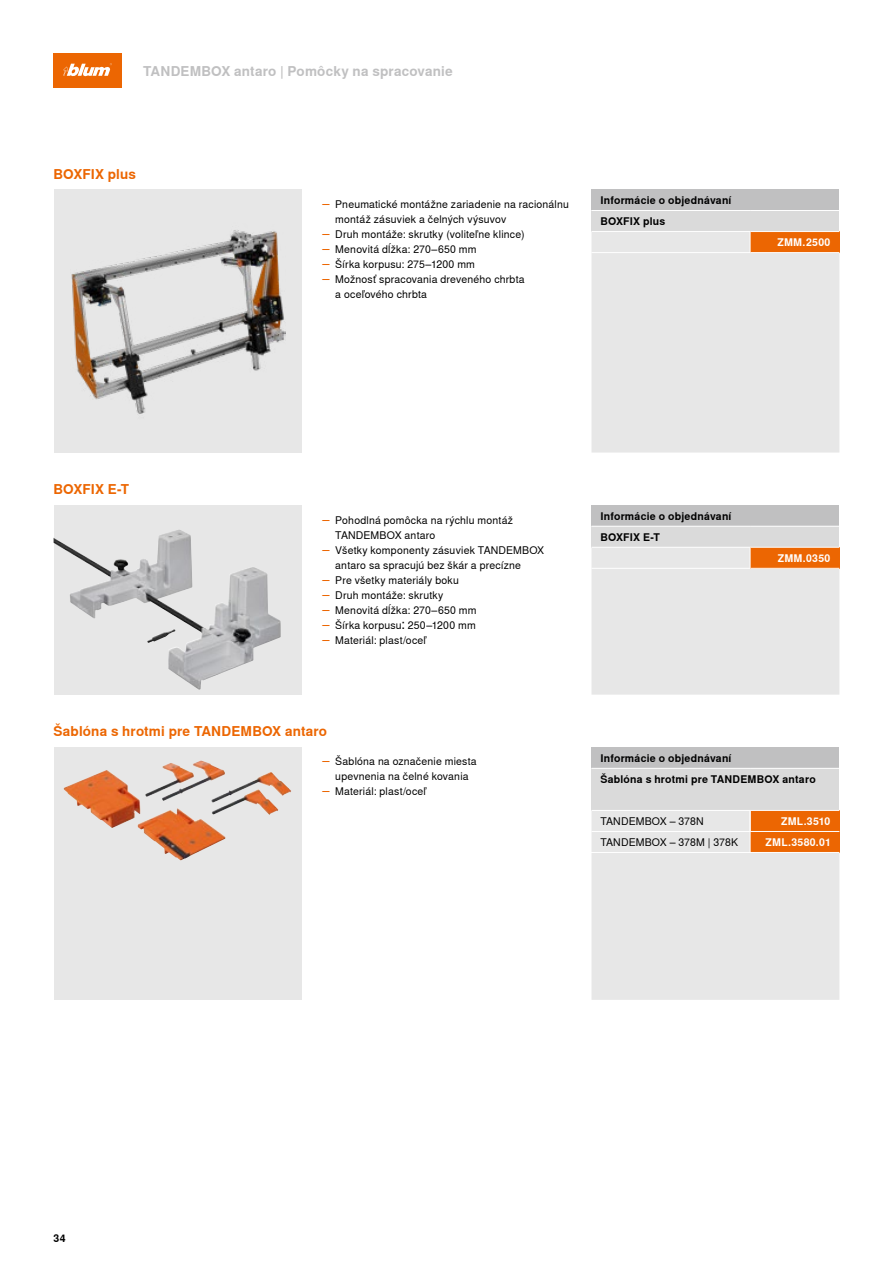
<style>
.page{position:relative;width:893px;height:1263px;background:#fff}
.page>*{position:absolute;margin:0;border:0;box-sizing:border-box;transform-origin:0 0}
._09_Tech_Subhead_Orange_Bold{font:700 13.5px "Nimbus Sans Global";letter-spacing:.01em;color:#ec6602}
._09_Tech_Head_Black_Bold_Left{font:700 13.5px "Nimbus Sans Global";letter-spacing:.015em;color:#c0c0c1}
._07_Table_Head_Black_Bold_Left{font:10.5px/15px "Nimbus Sans Global";letter-spacing:.02em;color:#000}
._07_Table_Head_Black_Bold_Left-2{font:700 10.5px "Nimbus Sans Global";letter-spacing:.02em;color:#000}
._07_Table_Art-Nr_White_Bold_Right{font:700 10.5px "Nimbus Sans Global";letter-spacing:.025em;color:#fff}
._07_Table_Copy_Black_Regular_Left{font:10.5px "Nimbus Sans Global";letter-spacing:.01em;color:#000}
._07_Tabelle_Ziffern_Weiss_zentriert{font:700 10.5px "Nimbus Sans Global";letter-spacing:.025em;color:#fff}
.s1{font-size:12.75px;color:#ec6602}
.s2{font-size:13.5px}
</style>
<div class="page">
<div style="left:54px;top:189px;width:247px;height:263px;background:#e7e7e7"></div>
<img style="left:71px;top:230px;width:214px;height:184px">
<div style="left:54px;top:505px;width:247px;height:190px;background:#e7e7e7"></div>
<img style="left:54px;top:530px;width:227px;height:160px">
<div style="left:54px;top:747px;width:247px;height:253px;background:#e7e7e7"></div>
<img style="left:64px;top:760px;width:206px;height:68px">
<div style="left:54px;top:54px;width:68px;height:34px;background:#ec6602"></div>
<svg style="left:63px;top:63px;width:49px;height:13px"></svg>
<div style="left:591px;top:189px;width:248px;height:21px;background:#c0c0c1"></div>
<div style="left:591px;top:210px;width:248px;height:22px;background:#dadada"></div>
<div style="left:591px;top:232px;width:248px;height:221px;background:#e7e7e7"></div>
<div style="left:750px;top:232px;width:89px;height:21px;background:#ec6602"></div>
<hr style="left:591px;top:210px;width:159px;height:1px;background:#fff">
<hr style="left:750px;top:210px;width:89px;height:1px;background:#fff">
<hr style="left:591px;top:231px;width:159px;height:1px;background:#fff">
<svg style="left:750px;top:232px;width:1px;height:20px"></svg>
<hr style="left:750px;top:231px;width:89px;height:1px;background:#fff">
<hr style="left:591px;top:252px;width:159px;height:1px;background:#fff">
<hr style="left:750px;top:252px;width:89px;height:1px;background:#fff">
<div style="left:591px;top:505px;width:248px;height:21px;background:#c0c0c1"></div>
<div style="left:591px;top:526px;width:248px;height:21px;background:#dadada"></div>
<hr style="left:591px;top:526px;width:159px;height:1px;background:#fff">
<hr style="left:750px;top:526px;width:89px;height:1px;background:#fff">
<div style="left:591px;top:547px;width:248px;height:148px;background:#e7e7e7"></div>
<hr style="left:750px;top:547px;width:89px;height:1px;background:#fff">
<hr style="left:591px;top:568px;width:159px;height:1px;background:#fff">
<hr style="left:750px;top:568px;width:89px;height:1px;background:#fff">
<div style="left:591px;top:747px;width:248px;height:21px;background:#c0c0c1"></div>
<div style="left:591px;top:768px;width:248px;height:42px;background:#dadada"></div>
<div style="left:591px;top:811px;width:248px;height:189px;background:#e7e7e7"></div>
<div style="left:750px;top:810px;width:89px;height:21px;background:#ec6602"></div>
<hr style="left:591px;top:768px;width:159px;height:1px;background:#fff">
<hr style="left:750px;top:768px;width:89px;height:1px;background:#fff">
<hr style="left:750px;top:810px;width:89px;height:1px;background:#fff">
<hr style="left:591px;top:831px;width:159px;height:1px;background:#fff">
<hr style="left:750px;top:831px;width:89px;height:1px;background:#fff">
<div style="left:750px;top:832px;width:89px;height:20px;background:#ec6602"></div>
<hr style="left:750px;top:810px;width:1px;height:42px;background:#fff">
<hr style="left:591px;top:852px;width:248px;height:1px;background:#fff">
<p class="_09_Tech_Head_Black_Bold_Left" style="left:143px;top:63px;width:311px">TANDEMBOX antaro | Pomôcky na spracovanie</p>
<p class="_09_Tech_Subhead_Orange_Bold" style="left:54px;top:166px;width:84px">BOXFIX plus</p>
<p class="_07_Table_Head_Black_Bold_Left" style="left:335px;top:196px;width:235px;text-indent:-13px"><span class="s1">–</span> Pneumatické montážne zariadenie na racionálnu montáž zásuviek a čelných výsuvov</p>
<p class="_07_Table_Head_Black_Bold_Left" style="left:323px;top:226px;width:203px"><span class="s1">–</span> Druh montáže: skrutky (voliteľne klince)</p>
<p class="_07_Table_Head_Black_Bold_Left" style="left:323px;top:241px;width:155px"><span class="s1">–</span> Menovitá dĺžka: 270–650 mm</p>
<p class="_07_Table_Head_Black_Bold_Left" style="left:323px;top:256px;width:154px"><span class="s1">–</span> Šírka korpusu: 275–1200 mm</p>
<p class="_07_Table_Head_Black_Bold_Left" style="left:335px;top:271px;width:191px;text-indent:-13px"><span class="s1">–</span> Možnosť spracovania dreveného chrbta a oceľového chrbta</p>
<p class="_07_Table_Head_Black_Bold_Left-2" style="left:600px;top:194px;width:133px">Informácie o objednávaní</p>
<p class="_07_Table_Head_Black_Bold_Left-2" style="left:600px;top:215px;width:66px">BOXFIX plus</p>
<p class="_07_Table_Art-Nr_White_Bold_Right" style="left:777px;top:236px;width:55px">ZMM.2500</p>
<p class="_09_Tech_Subhead_Orange_Bold" style="left:54px;top:482px;width:77px">BOXFIX E-T</p>
<p class="_07_Table_Head_Black_Bold_Left" style="left:335px;top:513px;width:179px;text-indent:-13px"><span class="s1">–</span> Pohodlná pomôcka na rýchlu montáž<br>TANDEMBOX antaro</p>
<p class="_07_Table_Head_Black_Bold_Left" style="left:335px;top:543px;width:211px;text-indent:-13px"><span class="s1">–</span> Všetky komponenty zásuviek TANDEMBOX antaro sa spracujú bez škár a precízne</p>
<p class="_07_Table_Head_Black_Bold_Left" style="left:323px;top:573px;width:138px"><span class="s1">–</span> Pre všetky materiály boku</p>
<p class="_07_Table_Head_Black_Bold_Left" style="left:323px;top:588px;width:122px"><span class="s1">–</span> Druh montáže: skrutky</p>
<p class="_07_Table_Head_Black_Bold_Left" style="left:323px;top:603px;width:155px"><span class="s1">–</span> Menovitá dĺžka: 270–650 mm</p>
<p class="_07_Table_Head_Black_Bold_Left" style="left:323px;top:618px;width:155px"><span class="s1">–</span> Šírka korpusu<span class="s2">:</span> 250–1200 mm</p>
<p class="_07_Table_Head_Black_Bold_Left" style="left:323px;top:633px;width:106px"><span class="s1">–</span> Materiál: plast/oceľ</p>
<p class="_09_Tech_Subhead_Orange_Bold" style="left:54px;top:724px;width:275px">Šablóna s hrotmi pre TANDEMBOX antaro</p>
<p class="_07_Table_Head_Black_Bold_Left" style="left:323px;top:754px;width:156px;text-align:center"><span class="s1">–</span> Šablóna na označenie miesta upevnenia na čelné kovania</p>
<p class="_07_Table_Head_Black_Bold_Left" style="left:323px;top:784px;width:106px"><span class="s1">–</span> Materiál: plast/oceľ</p>
<p class="_07_Table_Head_Black_Bold_Left-2" style="left:600px;top:510px;width:133px">Informácie o objednávaní</p>
<p class="_07_Table_Head_Black_Bold_Left-2" style="left:600px;top:531px;width:61px">BOXFIX E-T</p>
<p class="_07_Table_Art-Nr_White_Bold_Right" style="left:778px;top:552px;width:54px">ZMM.0350</p>
<p class="_07_Table_Head_Black_Bold_Left-2" style="left:600px;top:752px;width:133px">Informácie o objednávaní</p>
<p class="_07_Table_Head_Black_Bold_Left-2" style="left:600px;top:773px;width:217px">Šablóna s hrotmi pre TANDEMBOX antaro</p>
<p class="_07_Table_Copy_Black_Regular_Left" style="left:600px;top:815px;width:105px">TANDEMBOX – 378N</p>
<p class="_07_Table_Art-Nr_White_Bold_Right" style="left:781px;top:815px;width:51px">ZML.3510</p>
<p class="_07_Table_Head_Black_Bold_Left" style="left:600px;top:835px;width:139px">TANDEMBOX – 378M | 378K</p>
<p class="_07_Tabelle_Ziffern_Weiss_zentriert" style="left:765px;top:836px;width:67px">ZML.3580.01</p>
<p class="_07_Table_Head_Black_Bold_Left-2" style="left:54px;top:1232px;width:13px">34</p>
</div>
